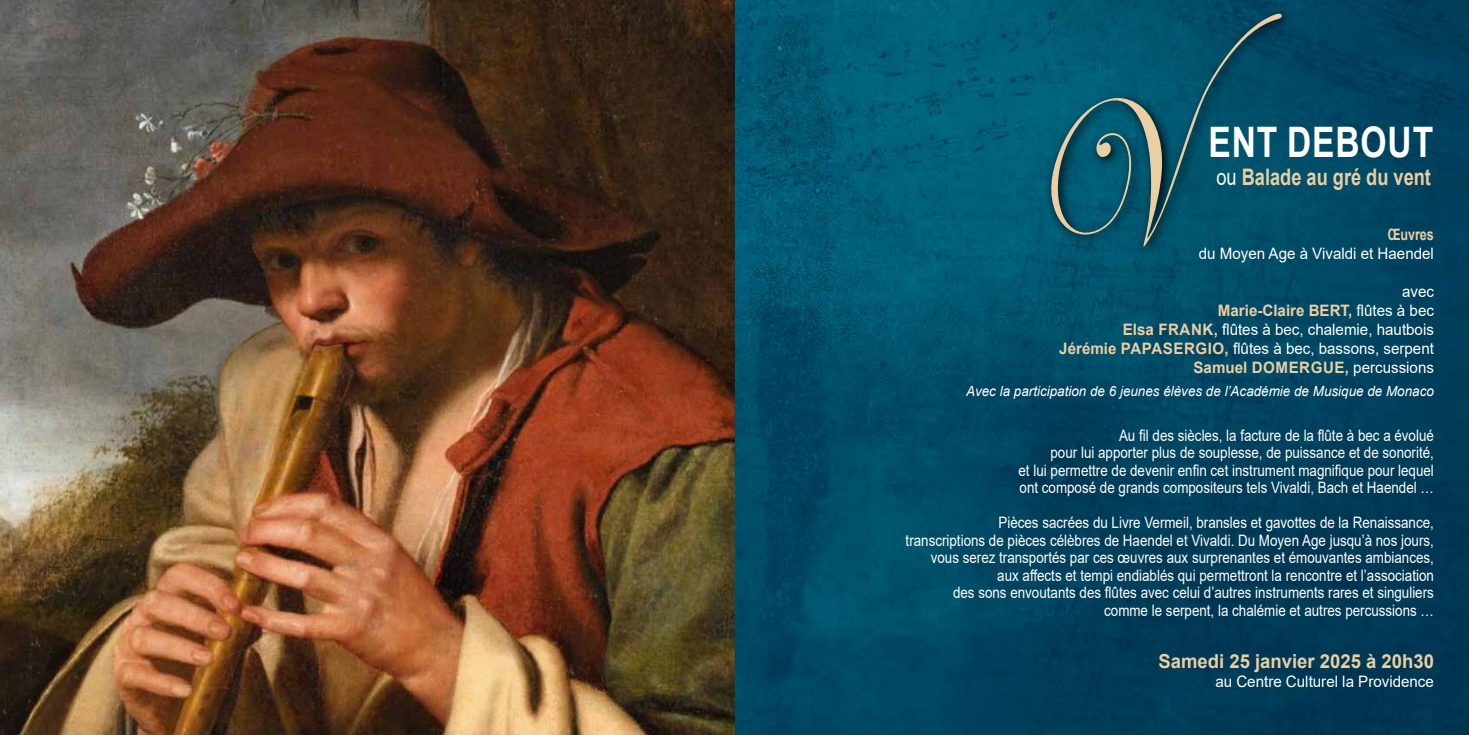
<style>
.page{position:relative;width:1469px;height:735px;background:#fff}
.page>*{position:absolute;margin:0;border:0;box-sizing:border-box;transform-origin:0 0}
.t1{font:700 42px "Arial";letter-spacing:.025em;color:#fff;scale:.8 1}
.t2{font:700 22.75px "Arial";color:#eacfa4;scale:.8 1}
.t3{font:700 19.25px "Arial";color:#eacfa4;scale:.96 1}
.t4{font:15.75px/17.5px "Arial";color:#fff;text-align:right;scale:.85 1}
.t5{font:15.75px/18.9px "Arial";color:#fff;text-align:right;scale:.96 1}
.t6{font:700 15.75px "Arial";color:#eacfa4;scale:.8 1}
.t7{font:italic 14px "Arial";color:#fff;scale:.96 1}
.s1{font-weight:400;color:#fff}
.s2{font-weight:700;color:#eacfa4}
</style>
<div class="page">
<svg style="left:734px;top:0;width:734px;height:734px;background:#004863"></svg>
<img style="left:0;top:0;width:734px;height:734px">
<svg style="left:1018px;top:12px;width:325px;height:260px;background:#00506a"></svg>
<h1 class="t1" style="left:1208px;top:113px;width:282px">ENT DEBOUT</h1>
<h2 class="t2" style="left:1216px;top:161px;width:270px"><span class="s1">ou</span> Balade au gré du vent</h2>
<p class="t6" style="left:1387px;top:223px;width:59px">Œuvres</p>
<p class="t5" style="left:1198px;top:244px;width:246px">du Moyen Age à Vivaldi et Haendel</p>
<p class="t5" style="left:1059px;top:282px;width:392px">avec<br><span class="s2">Marie-Claire BERT,</span> flûtes à bec<br><span class="s2">Elsa FRANK,</span> flûtes à bec, chalemie, hautbois<br><span class="s2">Jérémie PAPASERGIO,</span> flûtes à bec, bassons, serpent<br><span class="s2">Samuel DOMERGUE,</span> percussions</p>
<p class="t7" style="left:966px;top:381px;width:488px">Avec la participation de 6 jeunes élèves de l’Académie de Musique de Monaco</p>
<p class="t4" style="left:1018px;top:426px;width:490px">Au fil des siècles, la facture de la flûte à bec a évolué<br>pour lui apporter plus de souplesse, de puissance et de sonorité,<br>et lui permettre de devenir enfin cet instrument magnifique pour lequel ont composé de grands compositeurs tels Vivaldi, Bach et Haendel …</p>
<p class="t4" style="left:905px;top:513px;width:623px">Pièces sacrées du Livre Vermeil, bransles et gavottes de la Renaissance,<br>transcriptions de pièces célèbres de Haendel et Vivaldi. Du Moyen Age jusqu’à nos jours, vous serez transportés par ces œuvres aux surprenantes et émouvantes ambiances, aux affects et tempi endiablés qui permettront la rencontre et l’association<br>des sons envoutants des flûtes avec celui d’autres instruments rares et singuliers comme le serpent, la chalémie et autres percussions …</p>
<p class="t3" style="left:1158px;top:647px;width:288px">Samedi 25 janvier 2025 à 20h30</p>
<p class="t5" style="left:1215px;top:671px;width:229px">au Centre Culturel la Providence</p>
</div>
